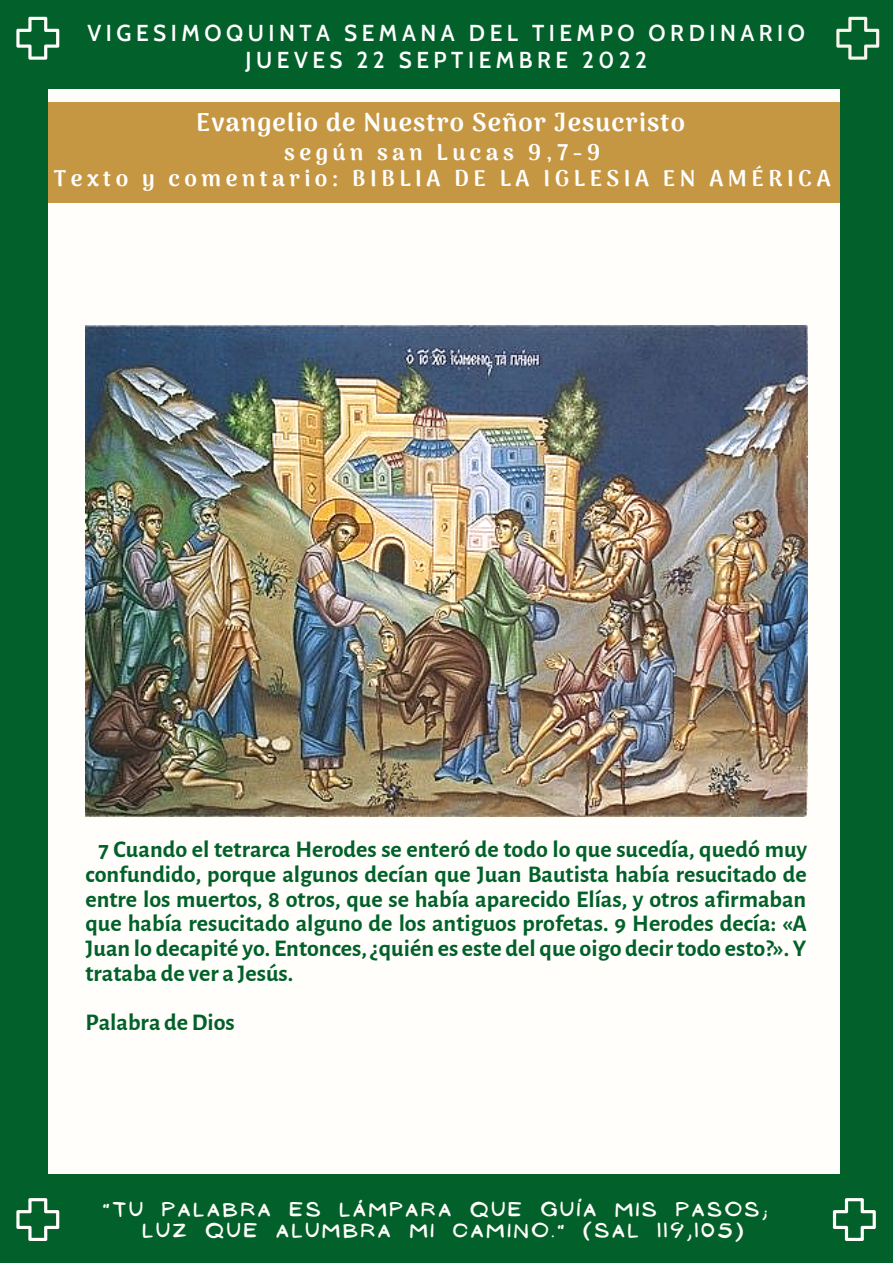
<style>
.page{position:relative;width:893px;height:1264px;background:#fff}
.page>*{position:absolute;margin:0;border:0;box-sizing:border-box;transform-origin:0 0}
.t1{font:900 25.5px "Arima Madurai";letter-spacing:.05em;color:#fff}
.t2{font:700 24px/24.8px "Alegreya Sans";color:#02602a;text-align:justify}
.t3{font:900 22.5px/25.8px "Arima Madurai";letter-spacing:.2em;color:#fff;text-align:center}
.t4{font:600 22.5px/27px "Cabin";letter-spacing:.2em;color:#fff;text-align:center}
.t5{font:17.85px/21.3px "NF Ananias Bold";letter-spacing:.2em;color:#fffefa}
</style>
<div class="page">
<div style="left:0;top:0;width:892px;height:1262px;background:#02602a"></div>
<div style="left:48px;top:89px;width:792px;height:1084px;background:#fffefa"></div>
<div style="left:48px;top:102px;width:792px;height:100px;background:#c69743"></div>
<svg style="left:16px;top:17px;width:43px;height:43px"></svg>
<svg style="left:832px;top:1198px;width:43px;height:42px"></svg>
<svg style="left:16px;top:1198px;width:43px;height:42px"></svg>
<svg style="left:836px;top:17px;width:43px;height:43px"></svg>
<img style="left:85px;top:325px;width:722px;height:492px">
<p class="t4" style="left:88px;top:20px;width:718px">VIGESIMOQUINTA SEMANA DEL TIEMPO ORDINARIO<br>JUEVES 22 SEPTIEMBRE 2022</p>
<p class="t1" style="left:196px;top:107px;width:490px">Evangelio de Nuestro Señor Jesucristo</p>
<p class="t3" style="left:54px;top:140px;width:778px">según san Lucas 9,7-9<br>Texto y comentario: BIBLIA DE LA IGLESIA EN AMÉRICA</p>
<p class="t2" style="left:85px;top:837px;width:723px;text-indent:13px">7 Cuando el tetrarca Herodes se enteró de todo lo que sucedía, quedó muy confundido, porque algunos decían que Juan Bautista había resucitado de entre los muertos, 8 otros, que se había aparecido Elías, y otros afirmaban que había resucitado alguno de los antiguos profetas. 9 Herodes decía: «A Juan lo decapité yo. Entonces,¿quién es este del que oigo decirtodo esto?». Y trataba de ver a Jesús.</p>
<p class="t2" style="left:85px;top:1010px;width:151px">Palabra deDios</p>
<p class="t5" style="left:143px;top:1198px;width:625px;text-indent:-40px">"TU PALABRA ES LÁMPARA QUE GUÍA MIS PASOS;<br>LUZ QUE ALUMBRA MI CAMINO." (SAL 119,105)</p>
</div>
